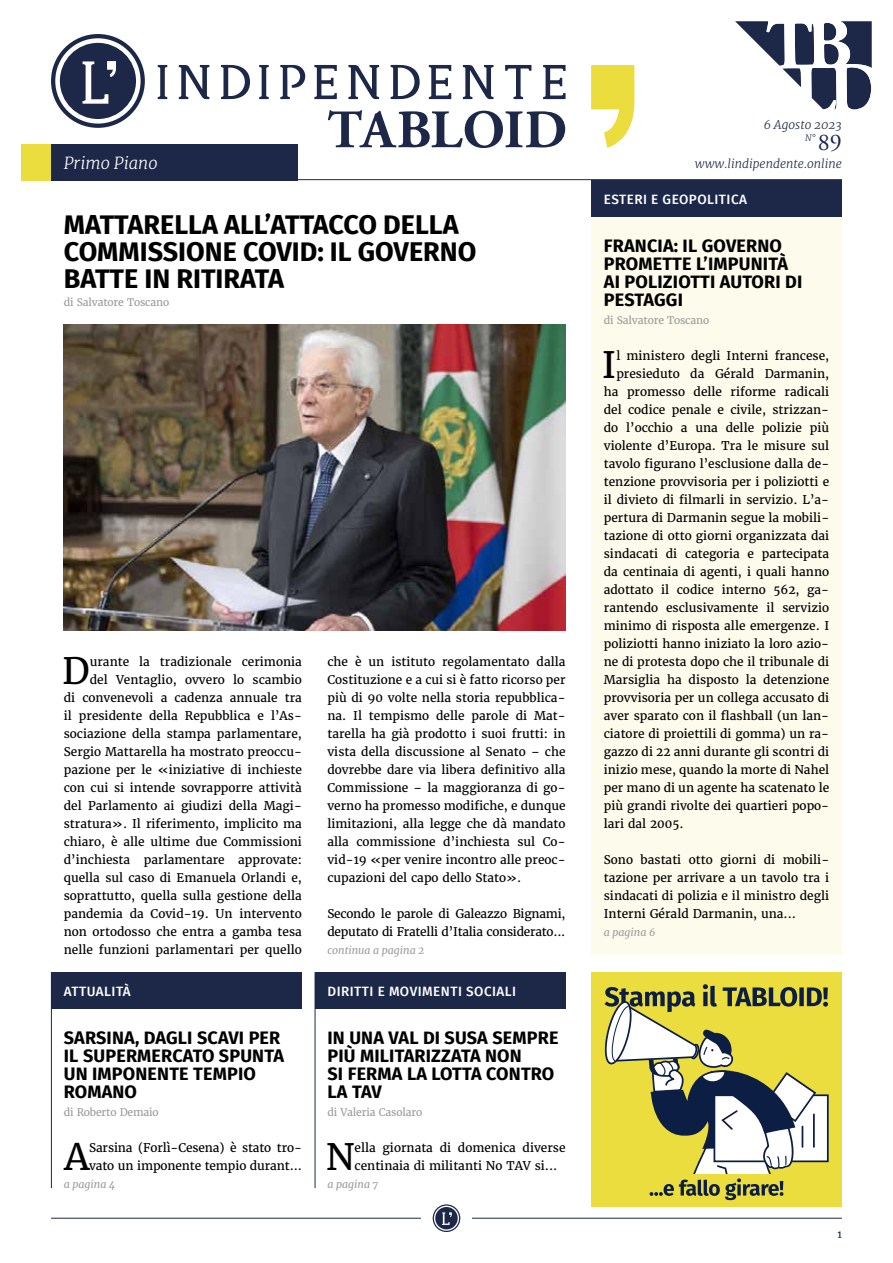
<style>
.page{position:relative;width:893px;height:1263px;background:#fff}
.page>*{position:absolute;margin:0;border:0;box-sizing:border-box;transform-origin:0 0}
.t1{font:700 54px "Adobe Garamond Pro";color:#1d2849}
.t2{font:36.15px "Merriweather";color:#000}
.t3{font:700 27px/27px "Fira Sans";color:#000}
.t4{font:24px "Adobe Garamond Pro";color:#1d2849}
.t5{font:700 18px/18px "Fira Sans";letter-spacing:.01em;color:#000}
.t6{font:italic 300 16.5px "Merriweather";color:#fff}
.t7{font:500 13.5px "Fira Sans";letter-spacing:.035em;color:#fff}
.t8{font:12px/18px "Merriweather";color:#000;text-align:justify}
.t9{font:12px/18px "Merriweather";letter-spacing:-.02em;color:#000}
.t10{font:italic 300 12px "Merriweather";color:#1d2849}
.t11{font:10.5px "Merriweather";letter-spacing:-.015em;color:#9d9d9c}
.t12{font:italic 10.5px "Merriweather";color:#9d9d9c}
.t13{font:10.5px "Merriweather";color:#1d2849}
.t14{font:italic 300 9px "Merriweather";color:#1d2849}
</style>
<div class="page">
<svg style="left:429px;top:65px;width:22px;height:34px"></svg>
<svg style="left:543px;top:65px;width:23px;height:34px"></svg>
<svg style="left:158px;top:65px;width:9px;height:34px"></svg>
<svg style="left:259px;top:65px;width:10px;height:34px"></svg>
<svg style="left:280px;top:65px;width:57px;height:34px"></svg>
<svg style="left:505px;top:65px;width:26px;height:34px"></svg>
<svg style="left:221px;top:65px;width:29px;height:34px"></svg>
<svg style="left:391px;top:65px;width:29px;height:34px"></svg>
<svg style="left:463px;top:65px;width:30px;height:34px"></svg>
<svg style="left:51px;top:34px;width:94px;height:94px"></svg>
<svg style="left:348px;top:65px;width:31px;height:34px"></svg>
<svg style="left:179px;top:65px;width:30px;height:34px"></svg>
<svg style="left:591px;top:65px;width:43px;height:83px"></svg>
<svg style="left:735px;top:21px;width:137px;height:89px"></svg>
<hr style="left:51px;top:179px;width:791px;height:1px;background:#1d2849">
<hr style="left:51px;top:1218px;width:370px;height:1px;background:#1d2849">
<hr style="left:472px;top:1218px;width:370px;height:1px;background:#1d2849">
<svg style="left:433px;top:1204px;width:27px;height:28px"></svg>
<div style="left:591px;top:180px;width:251px;height:774px;background:#fdfbec"></div>
<div style="left:51px;top:144px;width:247px;height:36px;background:#1d2849"></div>
<div style="left:21px;top:144px;width:30px;height:36px;background:#ebdd3e"></div>
<div style="left:591px;top:972px;width:251px;height:234px;background:#ebdd3e"></div>
<svg style="left:604px;top:984px;width:224px;height:216px"></svg>
<div style="left:591px;top:180px;width:251px;height:36px;background:#1d2849"></div>
<div style="left:315px;top:972px;width:250px;height:36px;background:#1d2849"></div>
<hr style="left:315px;top:972px;width:1px;height:216px;background:#1d2849">
<div style="left:51px;top:972px;width:251px;height:36px;background:#1d2849"></div>
<hr style="left:51px;top:972px;width:1px;height:216px;background:#1d2849">
<img style="left:64px;top:324px;width:502px;height:306px">
<h3 class="t6" style="left:64px;top:152px;width:95px">Primo Piano</h3>
<h1 class="t1" style="left:327px;top:99px;width:241px">TABLOID</h1>
<h3 class="t3" style="left:64px;top:209px;width:414px">MATTARELLA ALL’ATTACCO DELLA<br>COMMISSIONE COVID: IL GOVERNO<br>BATTE IN RITIRATA</h3>
<p class="t11" style="left:64px;top:296px;width:107px">di Salvatore Toscano</p>
<p class="t8" style="left:64px;top:653px;width:240px;text-align:right">urante la tradizionale cerimonia<br>del Ventaglio, ovvero lo scambio<br>di convenevoli a cadenza annuale tra il presidente della Repubblica e l’As&shy;sociazione della stampa parlamentare, Sergio Mattarella ha mostrato preoccu&shy;pazione per le «iniziative di inchieste con cui si intende sovrapporre attività del Parlamento ai giudizi della Magi&shy;stratura». Il riferimento, implicito ma chiaro, è alle ultime due Commissioni d’inchiesta parlamentare approvate: quella sul caso di Emanuela Orlandi e, soprattutto, quella sulla gestione della pandemia da Covid-19. Un intervento non ortodosso che entra a gamba tesa nelle funzioni parlamentari per quello</p>
<p class="t8" style="left:327px;top:653px;width:240px">che è un istituto regolamentato dalla Costituzione e a cui si è fatto ricorso per più di 90 volte nella storia repubblica&shy;na. Il tempismo delle parole di Mat&shy;tarella ha già prodotto i suoi frutti: in vista della discussione al Senato – che dovrebbe dare via libera definitivo alla Commissione – la maggioranza di go&shy;verno ha promesso modifiche, e dunque limitazioni, alla legge che dà mandato alla commissione d’inchiesta sul Co&shy;vid-19 «per venire incontro alle preoc&shy;cupazioni del capo dello Stato».</p>
<h2 class="t2" style="left:62px;top:648px;width:29px">D</h2>
<p class="t9" style="left:327px;top:905px;width:240px">Secondo le parole di Galeazzo Bignami, deputato di Fratelli d’Italia considerato...</p>
<p class="t12" style="left:327px;top:943px;width:99px">continua a pagina 2</p>
<p class="t7" style="left:327px;top:981px;width:190px">DIRITTI E MOVIMENTI SOCIALI</p>
<h3 class="t5" style="left:327px;top:1027px;width:233px">IN UNA VAL DI SUSA SEMPRE<br>PIÙ MILITARIZZATA NON<br>SI FERMA LA LOTTA CONTRO<br>LA TAV</h3>
<p class="t11" style="left:327px;top:1106px;width:96px">di Valeria Casolaro</p>
<h2 class="t2" style="left:326px;top:1134px;width:30px">N</h2>
<p class="t8" style="left:355px;top:1139px;width:212px">ella giornata di domenica diverse centinaia di militanti No TAV si...</p>
<p class="t12" style="left:327px;top:1177px;width:52px">a pagina 7</p>
<p class="t7" style="left:64px;top:981px;width:68px">ATTUALITÀ</p>
<h3 class="t5" style="left:64px;top:1027px;width:222px">SARSINA, DAGLI SCAVI PER<br>IL SUPERMERCATO SPUNTA<br>UN IMPONENTE TEMPIO<br>ROMANO</h3>
<p class="t11" style="left:64px;top:1106px;width:96px">di Roberto Demaio</p>
<h2 class="t2" style="left:64px;top:1134px;width:26px">A</h2>
<p class="t8" style="left:89px;top:1139px;width:214px">Sarsina (Forlì-Cesena) è stato tro&shy;vato un imponente tempio durant...</p>
<p class="t12" style="left:64px;top:1177px;width:53px">a pagina 4</p>
<p class="t10" style="left:764px;top:118px;width:80px">6 Agosto 2023</p>
<p class="t14" style="left:805px;top:132px;width:12px">N°</p>
<h3 class="t4" style="left:818px;top:128px;width:25px">89</h3>
<p class="t10" style="left:695px;top:156px;width:149px">www.lindipendente.online</p>
<p class="t7" style="left:604px;top:189px;width:145px">ESTERI E GEOPOLITICA</p>
<h3 class="t5" style="left:604px;top:235px;width:200px">FRANCIA: IL GOVERNO<br>PROMETTE L’IMPUNITÀ<br>AI POLIZIOTTI AUTORI DI<br>PESTAGGI</h3>
<p class="t11" style="left:604px;top:314px;width:107px">di Salvatore Toscano</p>
<h2 class="t2" style="left:602px;top:342px;width:16px">I</h2>
<p class="t8" style="left:616px;top:347px;width:214px">l ministero degli Interni francese,</p>
<p class="t8" style="left:616px;top:365px;width:214px">presieduto da Gérald Darmanin,</p>
<p class="t8" style="left:604px;top:383px;width:227px">ha promesso delle riforme radicali</p>
<p class="t8" style="left:604px;top:401px;width:227px">del codice penale e civile, strizzan-</p>
<p class="t8" style="left:604px;top:419px;width:227px">do l’occhio a una delle polizie più</p>
<p class="t8" style="left:604px;top:437px;width:227px">violente d’Europa. Tra le misure sul</p>
<p class="t8" style="left:604px;top:455px;width:227px">tavolo figurano l’esclusione dalla de-</p>
<p class="t8" style="left:604px;top:473px;width:227px">tenzione provvisoria per i poliziotti e</p>
<p class="t8" style="left:604px;top:491px;width:227px">il divieto di filmarli in servizio. L’a-</p>
<p class="t8" style="left:604px;top:509px;width:227px">pertura di Darmanin segue la mobili-</p>
<p class="t8" style="left:604px;top:527px;width:227px">tazione di otto giorni organizzata dai</p>
<p class="t8" style="left:604px;top:545px;width:227px">sindacati di categoria e partecipata</p>
<p class="t8" style="left:604px;top:563px;width:227px">da centinaia di agenti, i quali hanno</p>
<p class="t8" style="left:604px;top:581px;width:227px">adottato il codice interno 562, ga-</p>
<p class="t8" style="left:604px;top:599px;width:227px">rantendo esclusivamente il servizio</p>
<p class="t8" style="left:604px;top:617px;width:227px">minimo di risposta alle emergenze. I</p>
<p class="t8" style="left:604px;top:635px;width:227px">poliziotti hanno iniziato la loro azio-</p>
<p class="t8" style="left:604px;top:653px;width:227px">ne di protesta dopo che il tribunale di</p>
<p class="t8" style="left:604px;top:671px;width:227px">Marsiglia ha disposto la detenzione</p>
<p class="t8" style="left:604px;top:689px;width:227px">provvisoria per un collega accusato di</p>
<p class="t8" style="left:604px;top:707px;width:227px">aver sparato con il flashball (un lan-</p>
<p class="t8" style="left:604px;top:725px;width:227px">ciatore di proiettili di gomma) un ra-</p>
<p class="t8" style="left:604px;top:743px;width:227px">gazzo di 22 anni durante gli scontri di</p>
<p class="t8" style="left:604px;top:761px;width:227px">inizio mese, quando la morte di Nahel</p>
<p class="t8" style="left:604px;top:779px;width:227px">per mano di un agente ha scatenato le</p>
<p class="t8" style="left:604px;top:797px;width:227px">più grandi rivolte dei quartieri popo-</p>
<p class="t8" style="left:604px;top:815px;width:81px">lari dal 2005.</p>
<p class="t8" style="left:604px;top:851px;width:227px">Sono bastati otto giorni di mobili&shy;tazione per arrivare a un tavolo tra i sindacati di polizia e il ministro degli Interni Gérald Darmanin, una...</p>
<p class="t12" style="left:604px;top:925px;width:53px">a pagina 6</p>
<p class="t13" style="left:837px;top:1227px;width:6px">1</p>
</div>
